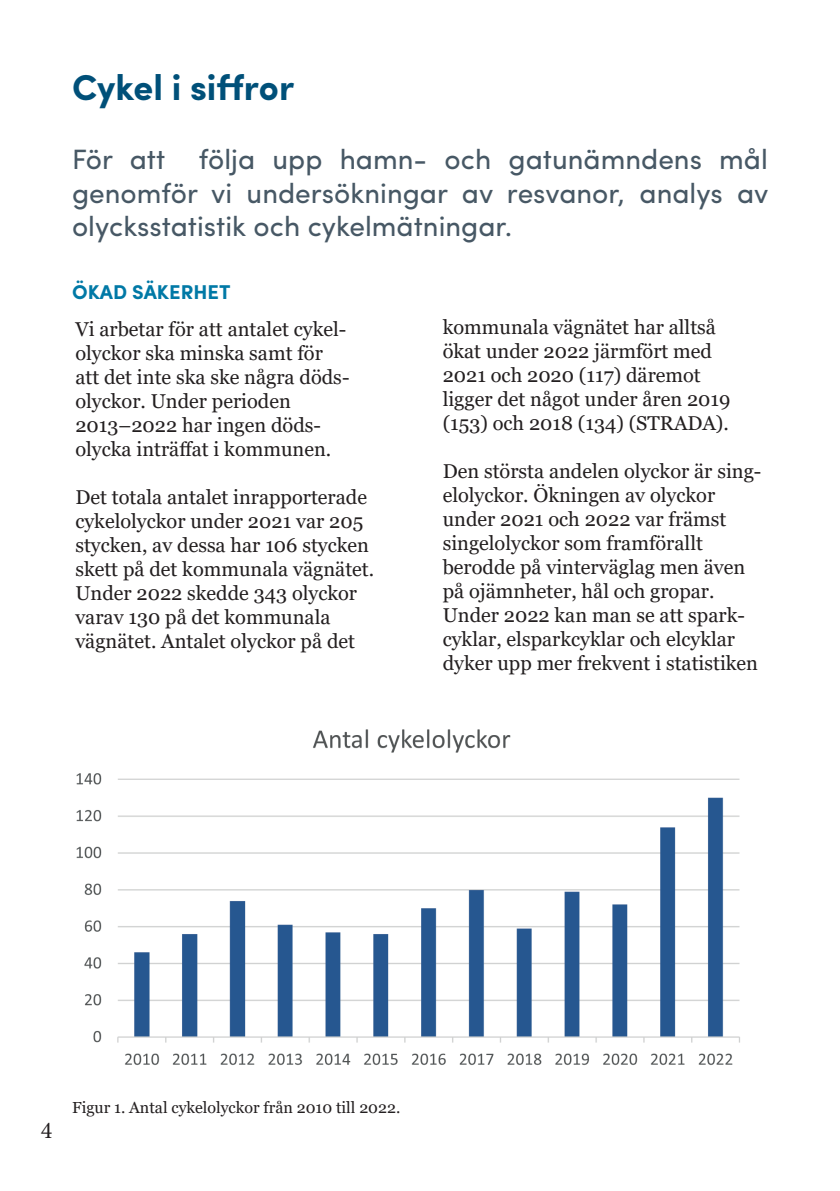
<style>
.page{position:relative;width:840px;height:1191px;background:#fff}
.page>*{position:absolute;margin:0;border:0;box-sizing:border-box;transform-origin:0 0}
.t1{font:700 36px "Sofia Pro";color:#005079}
.t2{font:28px/33.6px "Sofia Pro";color:#475865;text-align:justify}
.t3{font:24px "Minion Pro";color:#231f20}
.t4{font:20px/24px "Georgia";color:#231f20}
.t5{font:700 20px "Sofia Pro";color:#0079a6}
.t6{font:16px "Georgia";color:#231f20}
</style>
<div class="page">
<img style="left:76px;top:729px;width:664px;height:337px">
<h1 class="t1" style="left:72px;top:60px;width:223px">Cykel i siffror</h1>
<h2 class="t2" style="left:72px;top:141px;width:697px">För att följa upp hamn- och gatunämndens mål genomför vi undersökningar av resvanor, analys av olycksstatistik och cykelmätningar.</h2>
<p class="t5" style="left:72px;top:276px;width:160px">ÖKAD SÄKERHET</p>
<p class="t4" style="left:75px;top:317px;width:275px">Vi arbetar för att antalet cykel&shy;olyckor ska minska samt för att det inte ska ske några döds&shy;olyckor. Under perioden<br>2013–2022 har ingen döds&shy;olycka inträffat i kommunen.</p>
<p class="t4" style="left:75px;top:485px;width:300px">Det totala antalet inrapporterade cykelolyckor under 2021 var 205 stycken, av dessa har 106 stycken skett på det kommunala vägnätet.<br>Under 2022 skedde 343 olyckor varav 130 på det kommunala vägnätet. Antalet olyckor på det</p>
<p class="t4" style="left:442px;top:316px;width:289px">kommunala vägnätet har alltså ökat under 2022 järmfört med<br>2021 och 2020 (117) däremot ligger det något under åren 2019 (153) och 2018 (134) (STRADA).</p>
<p class="t4" style="left:442px;top:460px;width:320px">Den största andelen olyckor är sing&shy;elolyckor. Ökningen av olyckor under 2021 och 2022 var främst singelolyckor som framförallt berodde på vinterväglag men även på ojämnheter, hål och gropar.<br>Under 2022 kan man se att spark&shy;cyklar, elsparkcyklar och elcyklar dyker upp mer frekvent i statistiken</p>
<p class="t3" style="left:41px;top:1114px;width:13px">4</p>
<p class="t6" style="left:72px;top:1097px;width:329px">Figur 1. Antal cykelolyckor från 2010 till 2022.</p>
</div>
